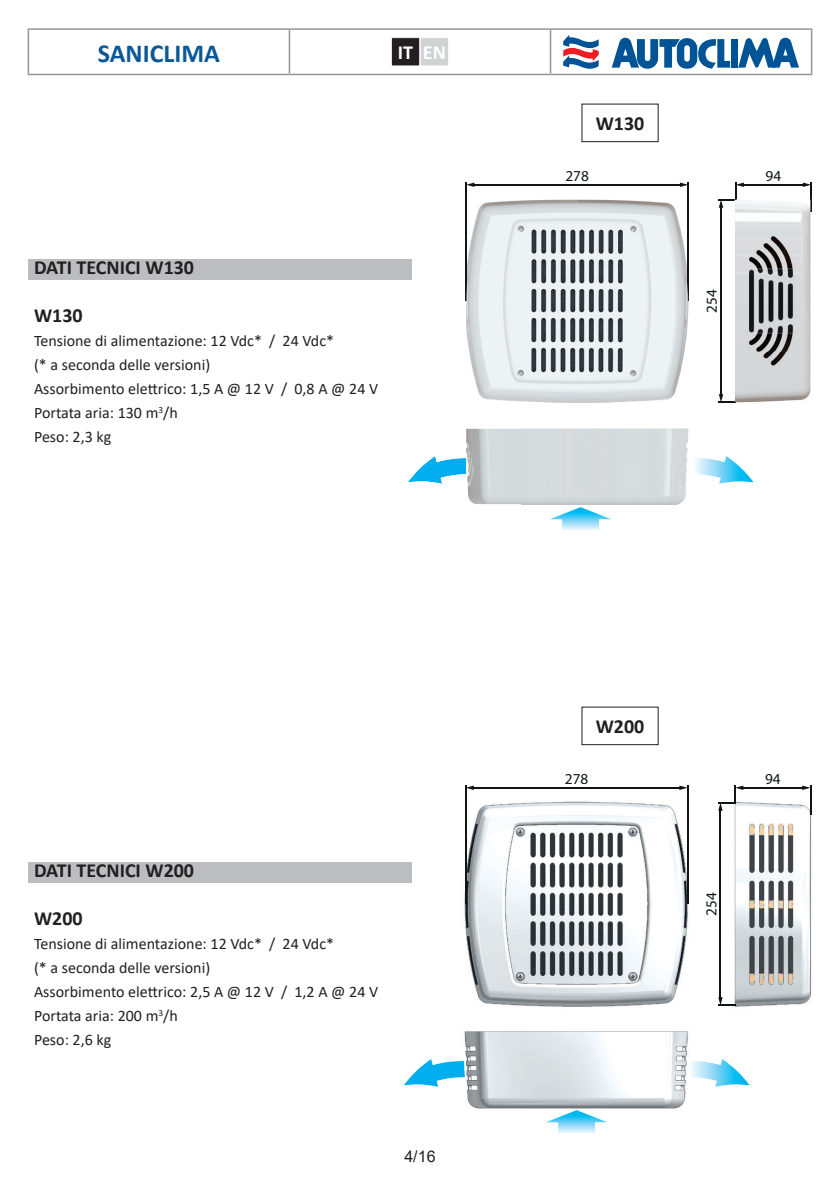
<style>
.page{position:relative;width:840px;height:1191px;background:#fff}
.page>*{position:absolute;margin:0;border:0;box-sizing:border-box;transform-origin:0 0}
.t1{font:700 26px "Calibri";color:#0b5897}
.t2{font:700 20px "Calibri";color:#231f20}
.t3{font:700 20px "Calibri";color:#fff}
.t4{font:16px/24px "Calibri";color:#231f20}
.t5{font:16px "Arial";color:#231f20}
.t6{font:15.2px "Myriad Pro";color:#101414}
</style>
<div class="page">
<hr style="left:28px;top:28px;width:261px;height:2px;background:#939598">
<hr style="left:28px;top:30px;width:1px;height:44px;background:#939598">
<hr style="left:289px;top:28px;width:261px;height:2px;background:#939598">
<hr style="left:288px;top:30px;width:2px;height:44px;background:#939598">
<hr style="left:550px;top:28px;width:261px;height:2px;background:#939598">
<hr style="left:549px;top:30px;width:2px;height:44px;background:#939598">
<hr style="left:810px;top:30px;width:1px;height:44px;background:#939598">
<hr style="left:28px;top:74px;width:261px;height:1px;background:#939598">
<hr style="left:289px;top:74px;width:261px;height:1px;background:#939598">
<hr style="left:550px;top:74px;width:261px;height:1px;background:#939598">
<svg style="left:563px;top:35px;width:35px;height:34px"></svg>
<svg style="left:611px;top:37px;width:118px;height:32px"></svg>
<div style="left:730px;top:39px;width:7px;height:29px;background:#005495"></div>
<svg style="left:737px;top:37px;width:61px;height:31px"></svg>
<div style="left:391px;top:38px;width:28px;height:28px;background:#231f20"></div>
<div style="left:391px;top:37px;width:29px;height:29px;border:1px solid #fff"></div>
<div style="left:420px;top:38px;width:28px;height:28px;background:#d1d2d4"></div>
<div style="left:420px;top:37px;width:28px;height:29px;border:1px solid #fff"></div>
<div style="left:581px;top:104px;width:77px;height:38px;border:1px solid #231f20"></div>
<div style="left:28px;top:259px;width:383px;height:20px;background:#bcbdc0"></div>
<hr style="left:465px;top:182px;width:1px;height:118px;background:#101414">
<hr style="left:472px;top:184px;width:209px;height:1px;background:#101414">
<svg style="left:679px;top:182px;width:8px;height:5px"></svg>
<svg style="left:466px;top:182px;width:8px;height:5px"></svg>
<hr style="left:687px;top:182px;width:1px;height:118px;background:#101414">
<hr style="left:742px;top:184px;width:61px;height:1px;background:#101414">
<svg style="left:802px;top:182px;width:9px;height:29px"></svg>
<hr style="left:720px;top:206px;width:1px;height:190px;background:#101414">
<svg style="left:550px;top:506px;width:61px;height:24px"></svg>
<svg style="left:695px;top:456px;width:59px;height:28px"></svg>
<img style="left:466px;top:199px;width:221px;height:203px">
<img style="left:466px;top:199px;width:1px;height:101px">
<img style="left:687px;top:284px;width:1px;height:16px">
<img style="left:466px;top:429px;width:221px;height:75px">
<svg style="left:408px;top:455px;width:61px;height:29px"></svg>
<img style="left:466px;top:457px;width:3px;height:18px">
<img style="left:735px;top:199px;width:74px;height:203px">
<svg style="left:718px;top:394px;width:17px;height:9px"></svg>
<svg style="left:718px;top:182px;width:25px;height:26px"></svg>
<div style="left:581px;top:706px;width:77px;height:39px;border:1px solid #231f20"></div>
<img style="left:464px;top:793px;width:348px;height:316px">
<hr style="left:465px;top:785px;width:1px;height:118px;background:#101414">
<hr style="left:472px;top:787px;width:208px;height:1px;background:#101414">
<svg style="left:679px;top:785px;width:7px;height:5px"></svg>
<svg style="left:466px;top:785px;width:7px;height:5px"></svg>
<hr style="left:686px;top:785px;width:1px;height:118px;background:#101414">
<hr style="left:741px;top:787px;width:62px;height:1px;background:#101414">
<svg style="left:801px;top:785px;width:9px;height:29px"></svg>
<hr style="left:719px;top:809px;width:1px;height:189px;background:#101414">
<svg style="left:717px;top:997px;width:17px;height:9px"></svg>
<svg style="left:717px;top:785px;width:26px;height:25px"></svg>
<svg style="left:546px;top:1109px;width:61px;height:24px"></svg>
<svg style="left:403px;top:1058px;width:62px;height:29px"></svg>
<svg style="left:687px;top:1058px;width:63px;height:29px"></svg>
<div style="left:28px;top:862px;width:383px;height:20px;background:#bcbdc0"></div>
<h1 class="t1" style="left:98px;top:35px;width:123px">SANICLIMA</h1>
<p class="t3" style="left:397px;top:38px;width:49px">IT EN</p>
<p class="t2" style="left:34px;top:253px;width:161px">DATI TECNICI W130</p>
<p class="t2" style="left:34px;top:301px;width:50px">W130</p>
<p class="t4" style="left:34px;top:329px;width:345px">Tensione di alimentazione: 12 Vdc* / 24 Vdc*<br>(* a seconda delle versioni)<br>Assorbimento elettrico: 1,5 A @ 12 V / 0,8 A @ 24 V<br>Portata aria: 130 m<sup>3</sup>/h<br>Peso: 2,3 kg</p>
<p class="t2" style="left:34px;top:856px;width:161px">DATI TECNICI W200</p>
<p class="t2" style="left:34px;top:904px;width:50px">W200</p>
<p class="t4" style="left:34px;top:931px;width:345px">Tensione di alimentazione: 12 Vdc* / 24 Vdc*<br>(* a seconda delle versioni)<br>Assorbimento elettrico: 2,5 A @ 12 V / 1,2 A @ 24 V<br>Portata aria: 200 m<sup>3</sup>/h<br>Peso: 2,6 kg</p>
<p class="t5" style="left:404px;top:1145px;width:33px">4/16</p>
<p class="t2" style="left:595px;top:110px;width:50px">W130</p>
<p class="t6" style="left:565px;top:166px;width:25px">278</p>
<p class="t6" style="left:765px;top:166px;width:17px">94</p>
<p class="t6" style="left:702px;top:313px;width:25px;rotate:-90deg">254</p>
<p class="t2" style="left:595px;top:712px;width:50px">W200</p>
<p class="t6" style="left:564px;top:769px;width:25px">278</p>
<p class="t6" style="left:764px;top:769px;width:17px">94</p>
<p class="t6" style="left:701px;top:915px;width:25px;rotate:-90deg">254</p>
</div>
